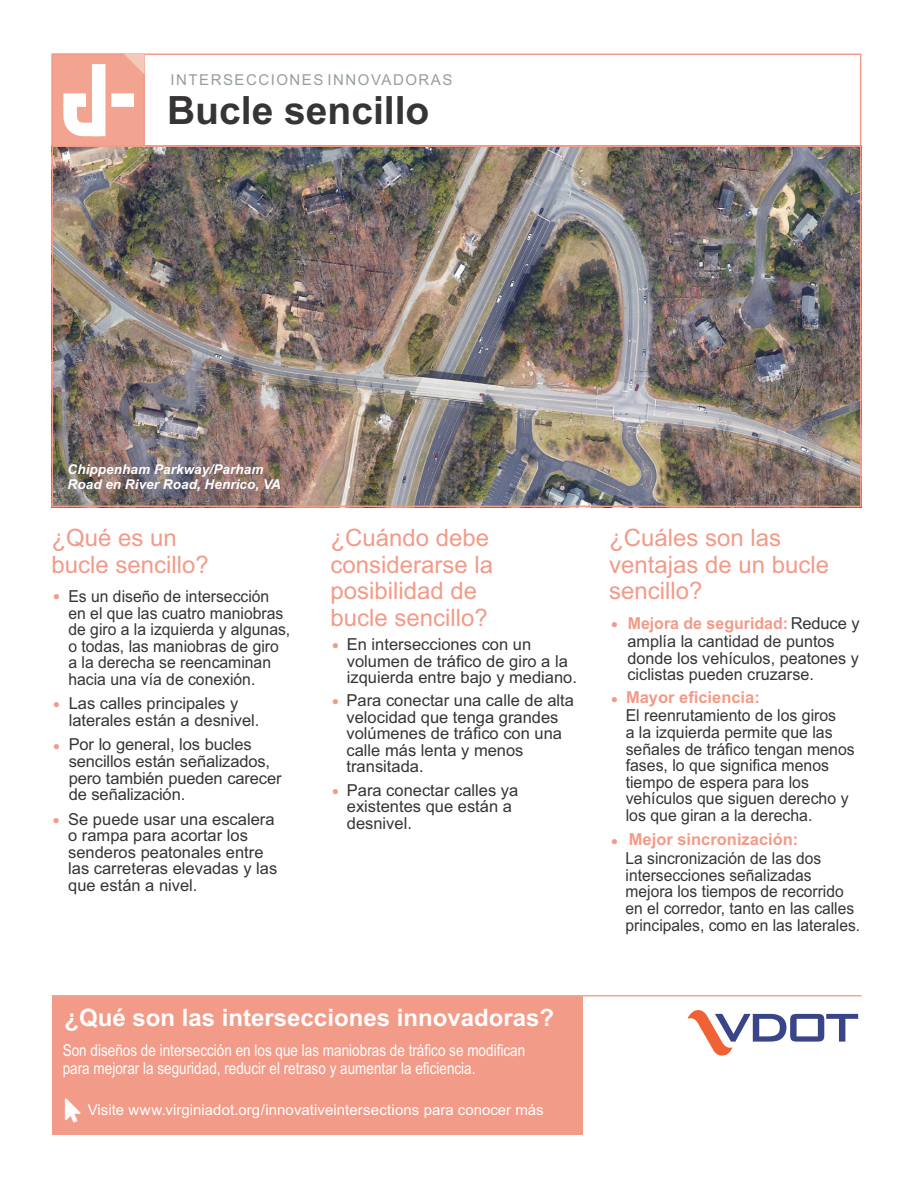
<style>
.page{position:relative;width:918px;height:1188px;background:#fff}
.page>*{position:absolute;margin:0;border:0;box-sizing:border-box;transform-origin:0 0}
.t1{font:700 39px "Arial";color:#373435}
.t2{font:24px/26.8px "Arial";color:#f29b88}
.t3{font:700 24px "Arial";color:#fefefe}
.t4{font:21px/41.1px "Arial";color:#f29b88}
.t5{font:16.5px/16.6px "Arial";color:#373435}
.t6{font:16.5px/16.6px "Arial";color:#373435;scale:.96 1}
.t7{font:16.5px/16.6px "Arial";color:#373435;scale:.95 1}
.t8{font:16.5px/16.6px "Arial";color:#373435;scale:.94 1}
.t9{font:16.5px/18.8px "Arial Narrow";color:#fefefe}
.t10{font:700 16.5px "Arial";color:#f29b88}
.t11{font:15px "Arial";color:#fefefe}
.t12{font:15px "Arial";letter-spacing:.1em;color:#969ea3}
.t13{font:italic 700 13.5px/15.1px "Arial";letter-spacing:.01em;color:#fefefe}
.s1{font-size:21px;color:#f29b88}
.s2{font-weight:700;color:#f29b88}
</style>
<div class="page">
<svg style="left:688px;top:1010px;width:170px;height:46px"></svg>
<img style="left:55px;top:148px;width:804px;height:356px">
<div style="left:52px;top:995px;width:531px;height:139px;background:#f29b88"></div>
<hr style="left:52px;top:995px;width:810px;height:1px;background:#f3a491">
<div style="left:52px;top:54px;width:93px;height:93px;background:#f3a491"></div>
<div style="left:143px;top:54px;width:718px;height:93px;border:2px solid #f29b88"></div>
<div style="left:92px;top:64px;width:13px;height:72px;background:#fefefe"></div>
<svg style="left:123px;top:54px;width:22px;height:21px"></svg>
<div style="left:111px;top:93px;width:23px;height:14px;background:#fefefe"></div>
<svg style="left:63px;top:90px;width:51px;height:47px"></svg>
<p class="t12" style="left:171px;top:74px;width:283px">INTERSECCIONES INNOVADORAS</p>
<h1 class="t1" style="left:167px;top:95px;width:264px">Bucle sencillo</h1>
<p class="t13" style="left:68px;top:463px;width:215px">Chippenham Parkway/Parham<br>Road en River Road, Henrico, VA</p>
<h2 class="t2" style="left:52px;top:526px;width:159px">¿Qué es un bucle sencillo?</h2>
<p class="t7" style="left:68px;top:589px;width:235px;text-indent:-16px"><span class="s1">•</span> Es un diseño de intersección en el que las cuatro maniobras de giro a la izquierda y algunas, o todas, las maniobras de giro a la derecha se reencaminan hacia una vía de conexión.</p>
<p class="t5" style="left:69px;top:697px;width:192px">Las calles principales y laterales están a desnivel.</p>
<p class="t5" style="left:69px;top:738px;width:214px">Por lo general, los bucles sencillos están señalizados, pero también pueden carecer de señalización.</p>
<p class="t5" style="left:68px;top:812px;width:211px">Se puede usar una escalera o rampa para acortar los senderos peatonales entre las carreteras elevadas y las que están a nivel.</p>
<p class="t4" style="left:53px;top:687px;width:9px">• •</p>
<p class="t4" style="left:52px;top:802px;width:9px">•</p>
<h2 class="t2" style="left:331px;top:526px;width:164px">¿Cuándo debe considerarse la posibilidad de bucle sencillo?</h2>
<p class="t5" style="left:347px;top:638px;width:232px">En intersecciones con un volumen de tráfico de giro a la izquierda entre bajo y mediano.</p>
<p class="t5" style="left:347px;top:693px;width:229px">Para conectar una calle de alta velocidad que tenga grandes volúmenes de tráfico con una calle más lenta y menos transitada.</p>
<p class="t5" style="left:347px;top:783px;width:173px">Para conectar calles ya existentes que están a desnivel.</p>
<p class="t4" style="left:332px;top:627px;width:9px">•</p>
<p class="t4" style="left:332px;top:683px;width:9px">•</p>
<p class="t4" style="left:332px;top:773px;width:9px">•</p>
<h2 class="t3" style="left:65px;top:1009px;width:491px">¿Qué son las intersecciones innovadoras?</h2>
<p class="t9" style="left:63px;top:1042px;width:464px">Son diseños de intersección en los que las maniobras de tráfico se modifican para mejorar la seguridad, reducir el retraso y aumentar la eficiencia.</p>
<p class="t11" style="left:88px;top:1104px;width:458px">Visite www.virginiadot.org/innovativeintersections para conocer más</p>
<h2 class="t2" style="left:609px;top:526px;width:222px">¿Cuáles son las ventajas de un bucle sencillo?</h2>
<p class="t5" style="left:628px;top:616px;width:234px;line-height:17.1px"><span class="s2">Mejora de seguridad:</span> Reduce y amplía la cantidad de puntos donde los vehículos, peatones y ciclistas pueden cruzarse.</p>
<p class="t10" style="left:626px;top:691px;width:135px">Mayor eficiencia:</p>
<p class="t6" style="left:626px;top:709px;width:240px">El reenrutamiento de los giros<br>a la izquierda permite que las señales de tráfico tengan menos fases, lo que significa menos tiempo de espera para los vehículos que siguen derecho y los que giran a la derecha.</p>
<p class="t10" style="left:629px;top:833px;width:171px">Mejor sincronización:</p>
<p class="t8" style="left:626px;top:852px;width:251px">La sincronización de las dos intersecciones señalizadas mejora los tiempos de recorrido en el corredor, tanto en las calles principales, como en las laterales.</p>
<p class="t4" style="left:611px;top:606px;width:9px">•</p>
<p class="t4" style="left:611px;top:681px;width:9px">•</p>
<p class="t4" style="left:611px;top:823px;width:9px">•</p>
</div>
